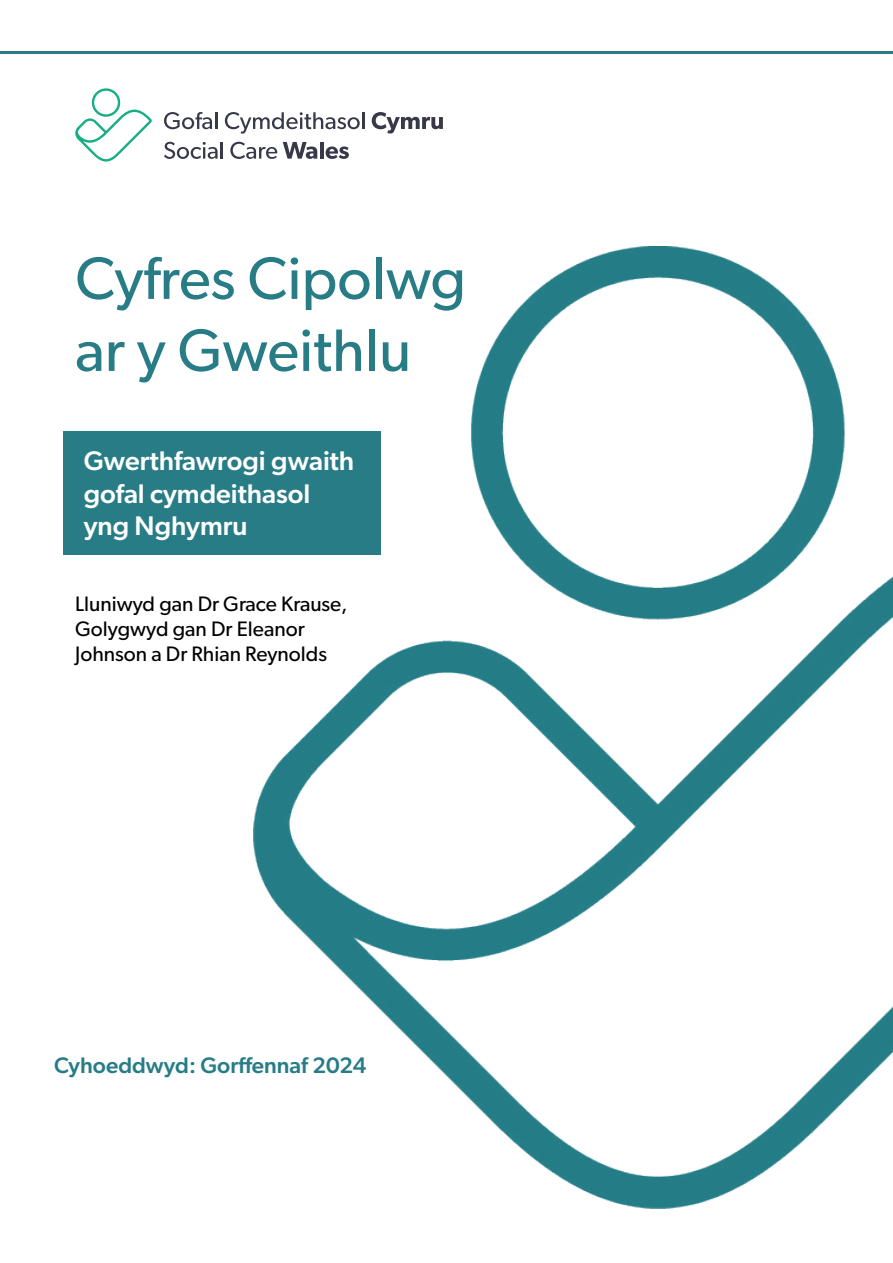
<style>
.page{position:relative;width:893px;height:1263px;background:#fff}
.page>*{position:absolute;margin:0;border:0;box-sizing:border-box;transform-origin:0 0}
.t1{font:60px/72px "Gibson";color:#277c86}
.t2{font:500 27px/32.4px "Gibson";color:#fff}
.t3{font:500 22.5px "Gibson";color:#277c86}
.t4{font:21px/25.2px "Gibson";color:#000}
</style>
<div class="page">
<div style="left:63px;top:432px;width:318px;height:123px;background:#277c86"></div>
<img style="left:253px;top:247px;width:640px;height:962px">
<hr style="left:0;top:51px;width:893px;height:3px;background:#277c86">
<svg style="left:164px;top:112px;width:53px;height:17px"></svg>
<svg style="left:225px;top:112px;width:135px;height:22px"></svg>
<hr style="left:362px;top:112px;width:3px;height:17px;background:#37394b">
<svg style="left:372px;top:112px;width:71px;height:22px"></svg>
<svg style="left:164px;top:142px;width:59px;height:17px"></svg>
<svg style="left:230px;top:142px;width:47px;height:17px"></svg>
<svg style="left:283px;top:142px;width:34px;height:17px"></svg>
<hr style="left:320px;top:142px;width:4px;height:17px;background:#37394b">
<svg style="left:326px;top:146px;width:23px;height:13px"></svg>
<svg style="left:75px;top:88px;width:77px;height:74px"></svg>
<p class="t1" style="left:75px;top:241px;width:392px">Cyfres Cipolwg ar y Gweithlu</p>
<p class="t2" style="left:84px;top:444px;width:272px">Gwerthfawrogi gwaith gofal cymdeithasol yng Nghymru</p>
<p class="t4" style="left:75px;top:590px;width:274px">Lluniwyd gan Dr Grace Krause,<br>Golygwyd gan Dr Eleanor<br>Johnson a Dr Rhian Reynolds</p>
<p class="t3" style="left:54px;top:1052px;width:314px">Cyhoeddwyd: Gorffennaf 2024</p>
</div>
